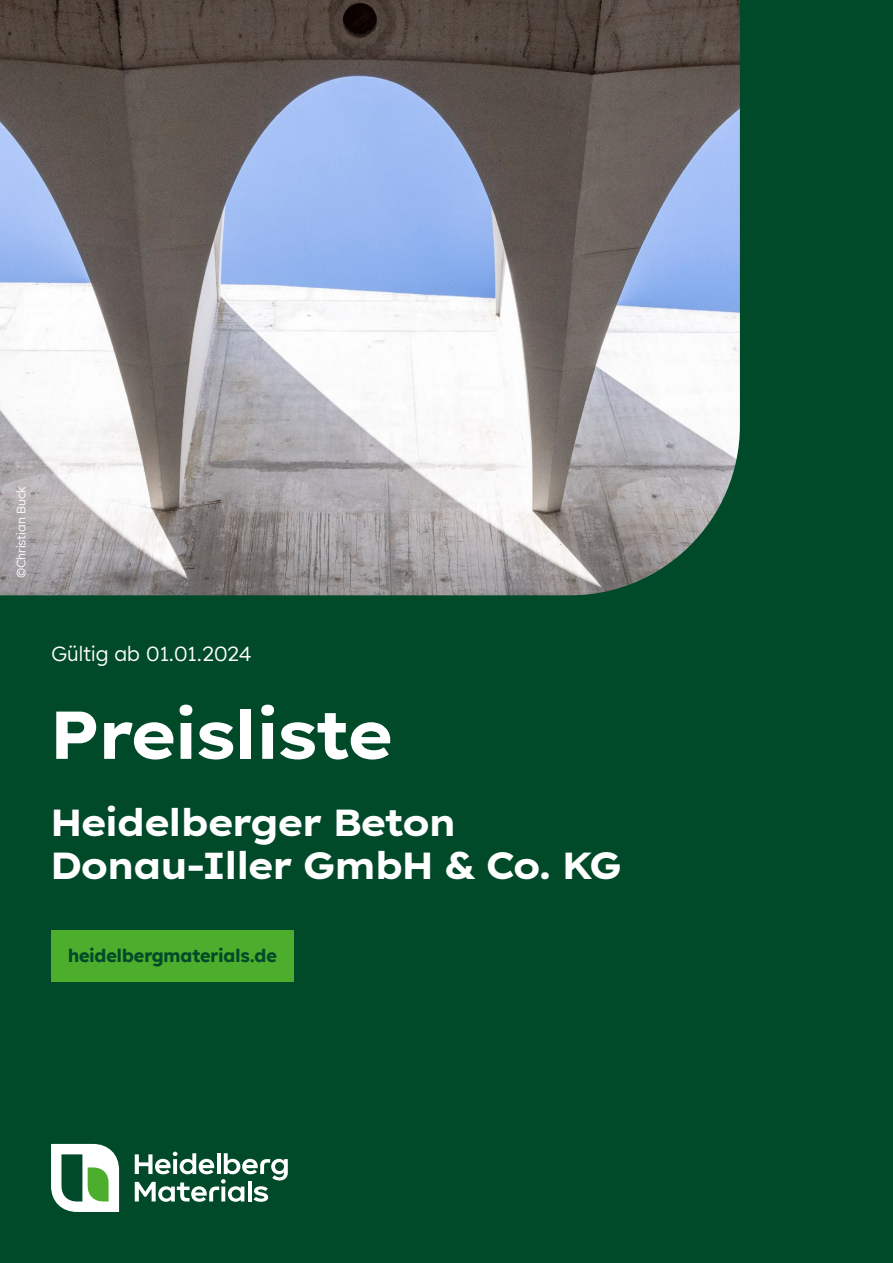
<style>
.page{position:relative;width:893px;height:1263px;background:#004a29}
.page>*{position:absolute;margin:0;border:0;box-sizing:border-box;transform-origin:0 0}
.L2_Headline_Deep_Green{font:700 67.5px "Lexend Exa HM";color:#fff}
.L3_Subline_Deep_Green{font:700 37.5px "Lexend Exa HM";color:#fff}
.L1_Topline_Deep_Green{font:20.25px "Lexend HM";color:#fff}
.L15_CTA{font:700 18px "Lexend HM";color:#004a29}
.L6_Marginalia{font:12px "Lexend HM";color:#fff}
</style>
<div class="page">
<img style="left:0;top:0;width:740px;height:595px">
<div style="left:51px;top:930px;width:243px;height:51px;background:#4dad2c"></div>
<svg style="left:51px;top:1144px;width:68px;height:68px"></svg>
<svg style="left:135px;top:1152px;width:153px;height:50px"></svg>
<p class="L6_Marginalia" style="left:12px;top:578px;width:94px;rotate:-90deg">©Christian Buck</p>
<p class="L1_Topline_Deep_Green" style="left:51px;top:638px;width:202px">Gültig ab 01.01.2024</p>
<p class="L2_Headline_Deep_Green" style="left:51px;top:681px;width:342px">Preisliste</p>
<p class="L3_Subline_Deep_Green" style="left:51px;top:793px;width:406px">Heidelberger Beton</p>
<p class="L3_Subline_Deep_Green" style="left:51px;top:836px;width:571px">Donau-Iller GmbH &amp; Co. KG</p>
<p class="L15_CTA" style="left:68px;top:941px;width:210px">heidelbergmaterials.de</p>
</div>
